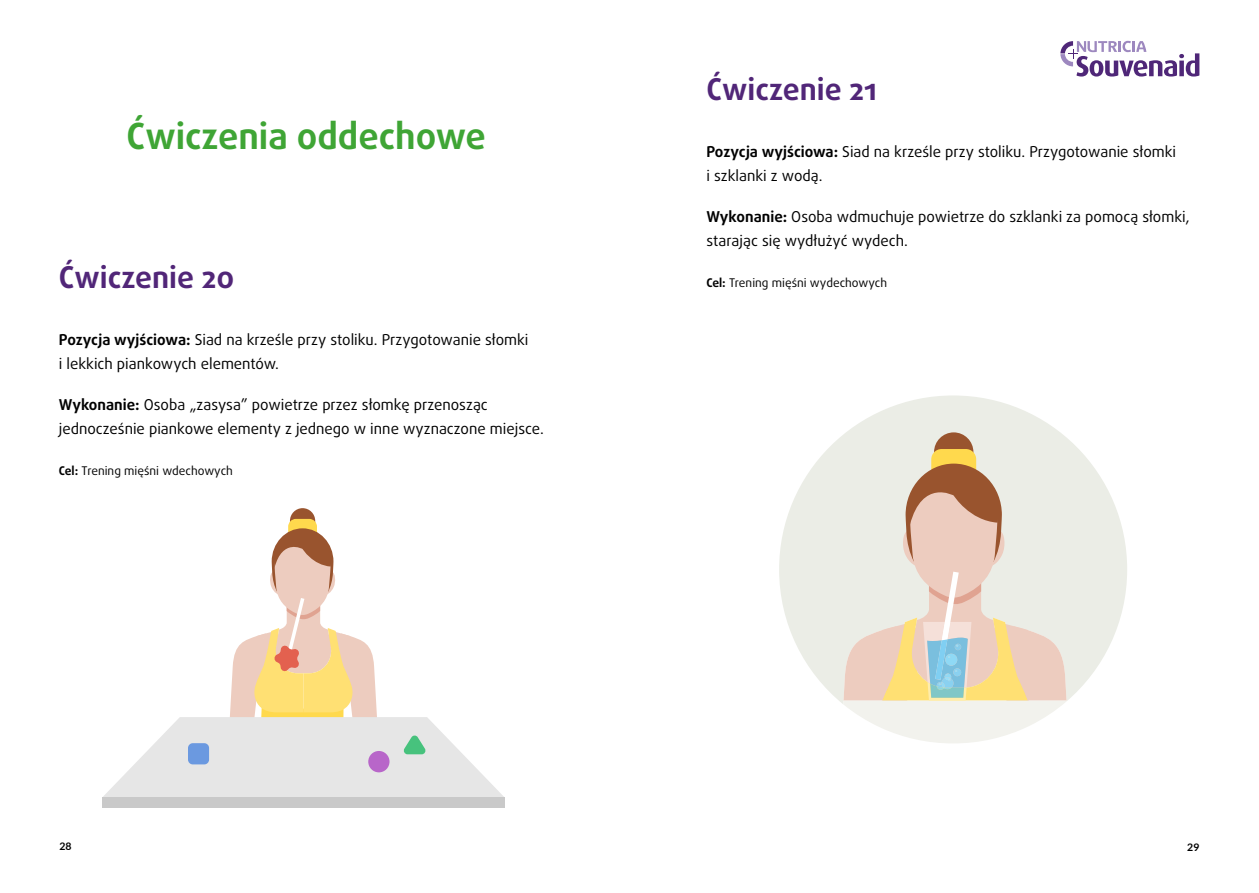
<style>
.page{position:relative;width:1259px;height:893px;background:#fff}
.page>*{position:absolute;margin:0;border:0;box-sizing:border-box;transform-origin:0 0}
.t1{font:700 36px "Daxline Pro";color:#3fa535}
.t2{font:700 30px "Daxline Pro";color:#512678}
.t3{font:15px/24px "Daxline Pro";color:#000}
.t4{font:12px "Daxline Pro";color:#000}
.t5{font:700 10.5px "Lato";color:#000}
.s1{font-weight:700}
</style>
<div class="page">
<svg style="left:1060px;top:41px;width:139px;height:36px"></svg>
<div style="left:290px;top:508px;width:25px;height:32px;background:#99542e;border-radius:13px"></div>
<div style="left:288px;top:519px;width:29px;height:37px;background:#ffd94d;border-radius:8px"></div>
<div style="left:102px;top:797px;width:403px;height:11px;background:#c9c9c9"></div>
<svg style="left:103px;top:528px;width:401px;height:269px"></svg>
<div style="left:368px;top:751px;width:21px;height:21px;background:#b866c9;border-radius:50%"></div>
<svg style="left:779px;top:395px;width:348px;height:309px;fill:#ebede6"></svg>
<div style="left:934px;top:432px;width:39px;height:50px;background:#99542e;border-radius:20px"></div>
<div style="left:931px;top:449px;width:45px;height:57px;background:#ffd94d;border-radius:10px"></div>
<svg style="left:843px;top:464px;width:223px;height:279px;background:#e6dacb"></svg>
<h1 class="t1" style="left:126px;top:112px;width:361px">Ćwiczenia oddechowe</h1>
<h2 class="t2" style="left:59px;top:258px;width:177px">Ćwiczenie 20</h2>
<p class="t3" style="left:59px;top:328px;width:471px"><span class="s1">Pozycja wyjściowa:</span> Siad na krześle przy stoliku. Przygotowanie słomki i lekkich piankowych elementów.</p>
<p class="t3" style="left:59px;top:393px;width:486px"><span class="s1">Wykonanie:</span> Osoba „zasysa” powietrze przez słomkę przenosząc jednocześnie piankowe elementy z jednego w inne wyznaczone miejsce.</p>
<p class="t4" style="left:59px;top:463px;width:176px"><span class="s1">Cel:</span> Trening mięśni wdechowych</p>
<h2 class="t2" style="left:706px;top:69px;width:172px">Ćwiczenie 21</h2>
<p class="t3" style="left:706px;top:140px;width:471px"><span class="s1">Pozycja wyjściowa:</span> Siad na krześle przy stoliku. Przygotowanie słomki i szklanki z wodą.</p>
<p class="t3" style="left:706px;top:205px;width:484px"><span class="s1">Wykonanie:</span> Osoba wdmuchuje powietrze do szklanki za pomocą słomki, starając się wydłużyć wydech.</p>
<p class="t4" style="left:706px;top:275px;width:182px"><span class="s1">Cel:</span> Trening mięśni wydechowych</p>
<p class="t5" style="left:60px;top:839px;width:14px">28</p>
<p class="t5" style="left:1187px;top:839px;width:14px">29</p>
</div>
